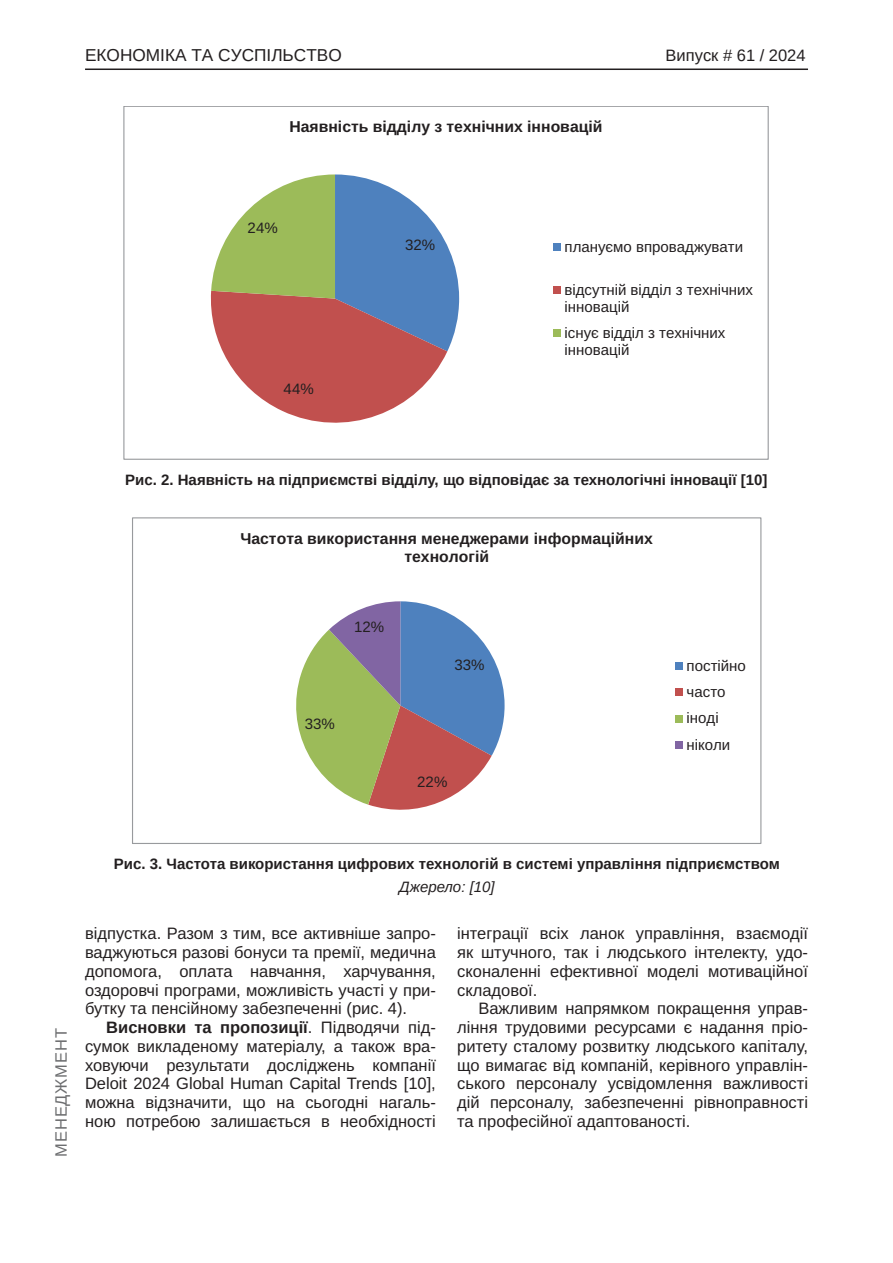
<style>
.page{position:relative;width:893px;height:1263px;background:#fff}
.page>*{position:absolute;margin:0;border:0;box-sizing:border-box;transform-origin:0 0}
.t1{font:17.25px "Arimo";color:#231f20}
.t2{font:16.5px/18.8px "Arimo";color:#231f20;text-align:justify}
.t3{font:16.5px "Arimo";color:#231f20}
.t4{font:16.5px "Arimo";letter-spacing:.05em;color:#6d6e70}
.t5{font:700 15.75px/18.1px "Arimo";color:#231f20;text-align:center}
.t6{font:700 15px "Arimo";color:#231f20}
.t7{font:15px/26.1px "Arimo Roman";color:#231f20}
.t8{font:italic 15px "Arimo";color:#231f20}
.s1{font-weight:700}
</style>
<div class="page">
<hr style="left:85px;top:69px;width:723px;height:1px;background:#231f20">
<svg style="left:210px;top:174px;width:249px;height:249px"></svg>
<div style="left:553px;top:243px;width:8px;height:8px;background:#4e81be"></div>
<div style="left:553px;top:286px;width:8px;height:8px;background:#c1504e"></div>
<div style="left:553px;top:329px;width:8px;height:8px;background:#9cbb59"></div>
<svg style="left:296px;top:601px;width:208px;height:209px"></svg>
<div style="left:675px;top:663px;width:8px;height:7px;background:#4e81be"></div>
<div style="left:675px;top:689px;width:8px;height:7px;background:#c1504e"></div>
<div style="left:675px;top:715px;width:8px;height:7px;background:#9cbb59"></div>
<div style="left:675px;top:741px;width:8px;height:8px;background:#8165a3"></div>
<p class="t1" style="left:85px;top:45px;width:258px">ЕКОНОМІКА ТА СУСПІЛЬСТВО</p>
<p class="t3" style="left:665px;top:46px;width:142px">Випуск # 61 / 2024</p>
<p class="t5" style="left:289px;top:118px;width:315px">Наявність відділу з технічних інновацій</p>
<p class="t7" style="left:248px;top:215px;width:32px">24%</p>
<p class="t7" style="left:284px;top:375px;width:32px">44%</p>
<p class="t7" style="left:405px;top:231px;width:32px">32%</p>
<p class="t7" style="left:564px;top:234px;width:180px">плануємо впроваджувати</p>
<p class="t7" style="left:564px;top:281px;width:190px;line-height:17.2px">відсутній відділ з технічних інновацій</p>
<p class="t7" style="left:564px;top:324px;width:162px;line-height:17.2px">існує відділ з технічних інновацій</p>
<p class="t6" style="left:125px;top:472px;width:644px">Рис. 2. Наявність на підприємстві відділу, що відповідає за технологічні інновації [10]</p>
<p class="t5" style="left:240px;top:529px;width:414px">Частота використання менеджерами інформаційних технологій</p>
<p class="t7" style="left:354px;top:614px;width:32px">12%</p>
<p class="t7" style="left:305px;top:711px;width:32px">33%</p>
<p class="t7" style="left:454px;top:652px;width:32px">33%</p>
<p class="t7" style="left:417px;top:769px;width:32px">22%</p>
<p class="t7" style="left:687px;top:653px;width:61px">постійно часто іноді ніколи</p>
<p class="t4" style="left:52px;top:1157px;width:130px;rotate:-90deg">МЕНЕДЖМЕНТ</p>
<p class="t6" style="left:114px;top:855px;width:667px">Рис. 3. Частота використання цифрових технологій в системі управління підприємством</p>
<p class="t8" style="left:399px;top:878px;width:97px">Джерело: [10]</p>
<p class="t2" style="left:85px;top:925px;width:352px">відпустка. Разом з тим, все активніше запро&shy;ваджуються разові бонуси та премії, медична допомога, оплата навчання, харчування, оздоровчі програми, можливість участі у при&shy;бутку та пенсійному забезпеченні (рис. 4).</p>
<p class="t2" style="left:85px;top:1018px;width:352px;text-indent:21px"><span class="s1">Висновки та пропозиції</span>. Підводячи під&shy;сумок викладеному матеріалу, а також вра&shy;ховуючи результати досліджень компанії Deloit 2024 Global Human Capital Trends [10], можна відзначити, що на сьогодні нагаль&shy;ною потребою залишається в необхідності</p>
<p class="t2" style="left:457px;top:925px;width:352px">інтеграції всіх ланок управління, взаємодії як штучного, так і людського інтелекту, удо&shy;сконаленні ефективної моделі мотиваційної складової.</p>
<p class="t2" style="left:457px;top:1000px;width:352px;text-indent:21px">Важливим напрямком покращення управ&shy;ління трудовими ресурсами є надання пріо&shy;ритету сталому розвитку людського капіталу, що вимагає від компаній, керівного управлін&shy;ського персоналу усвідомлення важливості дій персоналу, забезпеченні рівноправності та професійної адаптованості.</p>
</div>
